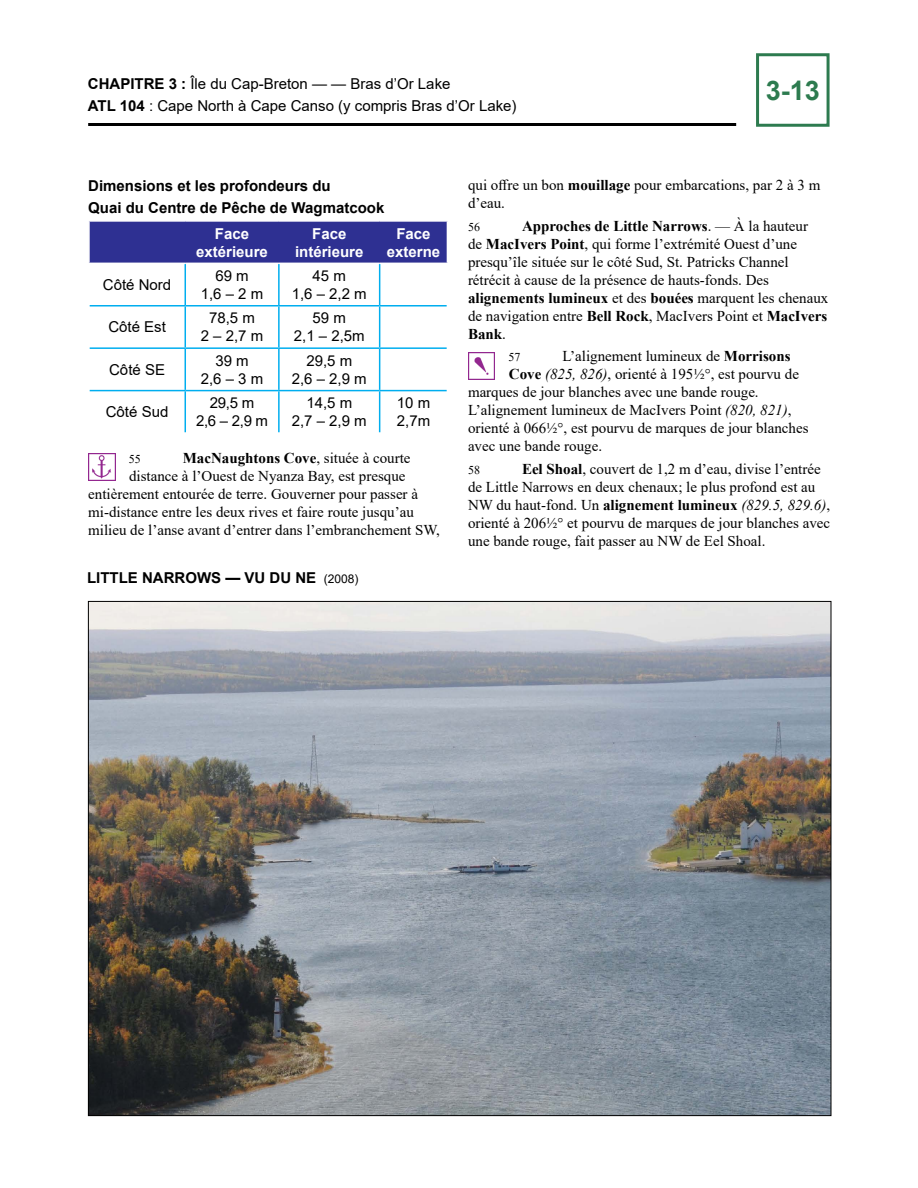
<style>
.page{position:relative;width:918px;height:1188px;background:#fff}
.page>*{position:absolute;margin:0;border:0;box-sizing:border-box;transform-origin:0 0}
.t1{font:700 27px "Arial";color:#2d7b4f}
.Para_1_Nested{font:15px/18px "Times New Roman";color:#000}
.Para_1_Nested_1_picto{font:15px/18px "Times New Roman";color:#000}
.Table_Body{font:15px/18px "Arial";color:#000;text-align:center}
.t2{font:700 15px/22.5px "Arial";color:#000}
.Table_Heading{font:700 15px/18px "Arial";color:#fff;text-align:center}
.Para_1_Nested_1_picto-2{font:700 15px "Times New Roman";color:#000}
.Para_1_Nested_1_picto-3{font:12px "Times New Roman";color:#000}
.Para_1_Nested-2{font:12px "Times New Roman";color:#000}
.s1{font-weight:700}
.s2{font-weight:400}
.s3{font-weight:400;font-size:12px}
.s4{font-style:italic}
</style>
<div class="page">
<hr style="left:88px;top:123px;width:648px;height:3px;background:#000">
<div style="left:756px;top:53px;width:74px;height:74px;border:3px solid #2d7b4f"></div>
<div style="left:90px;top:222px;width:357px;height:41px;background:#2e3092"></div>
<hr style="left:185px;top:264px;width:1px;height:41px;background:#00aeef">
<hr style="left:278px;top:264px;width:2px;height:41px;background:#00aeef">
<hr style="left:379px;top:264px;width:1px;height:41px;background:#00aeef">
<hr style="left:90px;top:305px;width:95px;height:2px;background:#00aeef">
<hr style="left:185px;top:305px;width:94px;height:2px;background:#00aeef">
<hr style="left:185px;top:307px;width:1px;height:40px;background:#00aeef">
<hr style="left:279px;top:305px;width:101px;height:2px;background:#00aeef">
<hr style="left:278px;top:307px;width:2px;height:40px;background:#00aeef">
<hr style="left:380px;top:305px;width:67px;height:2px;background:#00aeef">
<hr style="left:379px;top:307px;width:1px;height:40px;background:#00aeef">
<hr style="left:90px;top:347px;width:95px;height:2px;background:#00aeef">
<hr style="left:185px;top:347px;width:94px;height:2px;background:#00aeef">
<hr style="left:185px;top:349px;width:1px;height:41px;background:#00aeef">
<hr style="left:279px;top:347px;width:101px;height:2px;background:#00aeef">
<hr style="left:278px;top:349px;width:2px;height:41px;background:#00aeef">
<hr style="left:380px;top:347px;width:67px;height:2px;background:#00aeef">
<hr style="left:379px;top:349px;width:1px;height:41px;background:#00aeef">
<hr style="left:90px;top:390px;width:95px;height:1px;background:#00aeef">
<hr style="left:185px;top:390px;width:94px;height:1px;background:#00aeef">
<hr style="left:185px;top:391px;width:1px;height:41px;background:#00aeef">
<hr style="left:279px;top:390px;width:101px;height:1px;background:#00aeef">
<hr style="left:278px;top:391px;width:2px;height:41px;background:#00aeef">
<hr style="left:380px;top:390px;width:67px;height:1px;background:#00aeef">
<hr style="left:379px;top:391px;width:1px;height:41px;background:#00aeef">
<img style="left:88px;top:453px;width:27px;height:27px">
<img style="left:468px;top:352px;width:27px;height:27px">
<img style="left:90px;top:603px;width:739px;height:511px">
<p class="Table_Body" style="left:88px;top:73px;width:430px;line-height:21.6px;text-align:left"><span class="s1">CHAPITRE 3 :</span> Île du Cap-Breton — — Bras d’Or Lake<br><span class="s1">ATL 104</span> : Cape North à Cape Canso (y compris Bras d’Or Lake)</p>
<h1 class="t1" style="left:766px;top:71px;width:56px">3-13</h1>
<p class="t2" style="left:88px;top:175px;width:298px">Dimensions et les profondeurs du<br>Quai du Centre de Pêche de Wagmatcook</p>
<p class="Table_Heading" style="left:196px;top:224px;width:73px">Face extérieure</p>
<p class="Table_Heading" style="left:295px;top:224px;width:70px">Face intérieure</p>
<p class="Table_Heading" style="left:387px;top:224px;width:55px">Face externe</p>
<p class="Table_Body" style="left:103px;top:276px;width:70px">Côté Nord</p>
<p class="Table_Body" style="left:201px;top:267px;width:64px">69 m<br>1,6 – 2 m</p>
<p class="Table_Body" style="left:292px;top:267px;width:77px">45 m<br>1,6 – 2,2 m</p>
<p class="Table_Body" style="left:108px;top:318px;width:59px">Côté Est</p>
<p class="Table_Body" style="left:201px;top:309px;width:64px">78,5 m<br>2 – 2,7 m</p>
<p class="Table_Body" style="left:294px;top:309px;width:72px">59 m<br>2,1 – 2,5m</p>
<p class="Table_Body" style="left:109px;top:360px;width:57px">Côté SE</p>
<p class="Table_Body" style="left:201px;top:351px;width:64px">39 m<br>2,6 – 3 m</p>
<p class="Table_Body" style="left:292px;top:351px;width:77px">29,5 m<br>2,6 – 2,9 m</p>
<p class="Table_Body" style="left:106px;top:403px;width:64px">Côté Sud</p>
<p class="Table_Body" style="left:196px;top:394px;width:74px">29,5 m<br>2,6 – 2,9 m</p>
<p class="Table_Body" style="left:292px;top:394px;width:77px">14,5 m<br>2,7 – 2,9 m</p>
<p class="Table_Body" style="left:397px;top:394px;width:35px;text-align:left">10 m<br>2,7m</p>
<p class="Para_1_Nested_1_picto-3" style="left:129px;top:451px;width:13px">55</p>
<p class="Para_1_Nested_1_picto-2" style="left:183px;top:447px;width:229px">MacNaughtons Cove<span class="s2">, située à courte</span></p>
<p class="Para_1_Nested_1_picto" style="left:129px;top:467px;width:278px">distance à l’Ouest de Nyanza Bay, est presque</p>
<p class="Para_1_Nested_1_picto" style="left:88px;top:485px;width:331px">entièrement entourée de terre. Gouverner pour passer à</p>
<p class="Para_1_Nested_1_picto" style="left:88px;top:503px;width:327px">mi-distance entre les deux rives et faire route jusqu’au</p>
<p class="Para_1_Nested_1_picto" style="left:88px;top:521px;width:353px">milieu de l’anse avant d’entrer dans l’embranchement SW,</p>
<p class="t2" style="left:87px;top:566px;width:273px">LITTLE NARROWS — VU DU NE <span class="s3">(2008)</span></p>
<p class="Para_1_Nested_1_picto" style="left:468px;top:176px;width:354px">qui offre un bon <span class="s1">mouillage</span> pour embarcations, par 2 à 3 m d’eau.</p>
<p class="Para_1_Nested-2" style="left:468px;top:218px;width:13px">56</p>
<p class="Para_1_Nested" style="left:468px;top:216px;width:362px;text-indent:54px"><span class="s1">Approches de Little Narrows</span>. — À la hauteur<br>de <span class="s1">MacIvers Point</span>, qui forme l’extrémité Ouest d’une presqu’île située sur le côté Sud, St. Patricks Channel rétrécit à cause de la présence de hauts-fonds. Des <span class="s1">alignements lumineux</span> et des <span class="s1">bouées</span> marquent les chenaux de navigation entre <span class="s1">Bell Rock</span>, MacIvers Point et <span class="s1">MacIvers Bank</span>.</p>
<p class="Para_1_Nested_1_picto-3" style="left:508px;top:349px;width:13px">57</p>
<p class="Para_1_Nested_1_picto" style="left:562px;top:347px;width:230px">L’alignement lumineux de <span class="s1">Morrisons</span></p>
<p class="Para_1_Nested_1_picto" style="left:509px;top:365px;width:292px"><span class="s1">Cove</span> <span class="s4">(825, 826)</span>, orienté à 195½°, est pourvu de</p>
<p class="Para_1_Nested_1_picto" style="left:468px;top:383px;width:292px">marques de jour blanches avec une bande rouge.</p>
<p class="Para_1_Nested_1_picto" style="left:468px;top:401px;width:325px">L’alignement lumineux de MacIvers Point <span class="s4">(820, 821)</span>,</p>
<p class="Para_1_Nested_1_picto" style="left:468px;top:419px;width:342px">orienté à 066½°, est pourvu de marques de jour blanches</p>
<p class="Para_1_Nested_1_picto" style="left:468px;top:437px;width:136px">avec une bande rouge.</p>
<p class="Para_1_Nested-2" style="left:468px;top:461px;width:13px">58</p>
<p class="Para_1_Nested" style="left:468px;top:459px;width:364px;text-indent:54px"><span class="s1">Eel Shoal</span>, couvert de 1,2 m d’eau, divise l’entrée de Little Narrows en deux chenaux; le plus profond est au NW du haut-fond. Un <span class="s1">alignement lumineux</span> <span class="s4">(829.5, 829.6)</span>, orienté à 206½° et pourvu de marques de jour blanches avec une bande rouge, fait passer au NW de Eel Shoal.</p>
</div>
